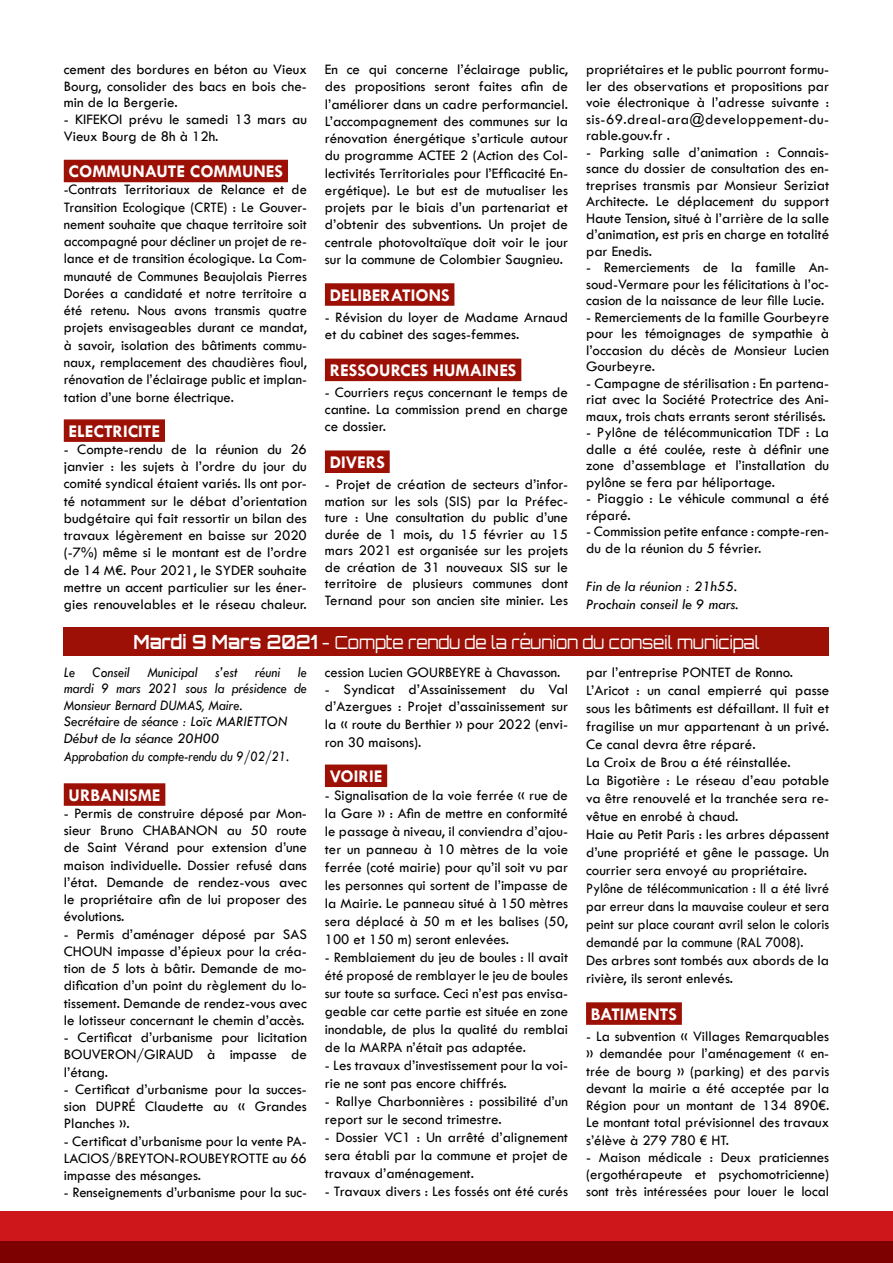
<style>
.page{position:relative;width:893px;height:1263px;background:#fff}
.page>*{position:absolute;margin:0;border:0;box-sizing:border-box;transform-origin:0 0}
.t1{font:700 18px "Tw Cen";color:#fff}
.t2{font:18px "Orbitron";color:#fff;scale:.9 1}
.t3{font:15px/17.2px "Tw Cen";color:#000;text-align:justify}
.t4{font:italic 15px/16.5px "Tw Cen";color:#000;scale:.91 1}
.t5{font:italic 15px/18px "Tw Cen";color:#000}
.t6{font:italic 15px "Tw Cen";color:#000;scale:.88 1}
.s1{font-weight:700;font-size:19.5px}
</style>
<div class="page">
<div style="left:0;top:1211px;width:893px;height:51px;background:#cd171a"></div>
<div style="left:0;top:1242px;width:893px;height:21px;background:#7d0100"></div>
<div style="left:64px;top:160px;width:224px;height:22px;background:#9c1006"></div>
<div style="left:64px;top:419px;width:101px;height:23px;background:#9c1006"></div>
<div style="left:325px;top:283px;width:129px;height:23px;background:#9c1006"></div>
<div style="left:325px;top:359px;width:196px;height:22px;background:#9c1006"></div>
<div style="left:325px;top:450px;width:65px;height:23px;background:#9c1006"></div>
<div style="left:64px;top:627px;width:765px;height:29px;background:#9c1006"></div>
<div style="left:64px;top:783px;width:101px;height:23px;background:#9c1006"></div>
<div style="left:325px;top:764px;width:62px;height:23px;background:#9c1006"></div>
<div style="left:586px;top:1002px;width:96px;height:23px;background:#9c1006"></div>
<p class="t3" style="left:586px;top:61px;width:245px;line-height:16.5px">propriétaires et le public pourront formu&shy;ler des observations et propositions par voie électronique à l’adresse suivante : sis-69.dreal-ara@developpement-du&shy;rable.gouv.fr .</p>
<p class="t3" style="left:586px;top:144px;width:245px;line-height:16.5px">- Parking salle d’animation : Connais&shy;sance du dossier de consultation des en&shy;treprises transmis par Monsieur Seriziat Architecte. Le déplacement du support Haute Tension, situé à l’arrière de la salle d’animation, est pris en charge en totalité par Enedis.</p>
<p class="t3" style="left:586px;top:259px;width:245px;line-height:16.5px">- Remerciements de la famille An&shy;soud-Vermare pour les félicitations à l’oc&shy;casion de la naissance de leur fille Lucie.</p>
<p class="t3" style="left:586px;top:309px;width:245px;line-height:16.5px">- Remerciements de la famille Gourbeyre pour les témoignages de sympathie à l’occasion du décès de Monsieur Lucien Gourbeyre.</p>
<p class="t3" style="left:586px;top:375px;width:245px;line-height:16.5px">- Campagne de stérilisation : En partena&shy;riat avec la Société Protectrice des Ani&shy;maux, trois chats errants seront stérilisés.</p>
<p class="t3" style="left:586px;top:424px;width:245px;line-height:16.5px">- Pylône de télécommunication TDF : La dalle a été coulée, reste à définir une zone d’assemblage et l’installation du pylône se fera par héliportage.</p>
<p class="t3" style="left:586px;top:490px;width:245px;line-height:16.5px">- Piaggio : Le véhicule communal a été réparé.</p>
<p class="t3" style="left:586px;top:523px;width:245px">- Commission petite enfance : compte-ren&shy;du de la réunion du 5 février.</p>
<p class="t5" style="left:586px;top:577px;width:154px">Fin de la réunion : 21h55.<br>Prochain conseil le 9 mars.</p>
<p class="t2" style="left:133px;top:631px;width:697px"><span class="s1">Mardi 9 Mars 2021</span> - Compte rendu de la réunion du conseil municipal</p>
<p class="t4" style="left:64px;top:664px;width:269px">Le Conseil Municipal s’est réuni le mardi 9 mars 2021 sous la présidence de Monsieur Bernard DUMAS, Maire.<br>Secrétaire de séance : Loïc MARIETTON Début de la séance 20H00</p>
<p class="t6" style="left:64px;top:747px;width:258px">Approbation du compte-rendu du 9/02/21.</p>
<p class="t1" style="left:69px;top:784px;width:93px">URBANISME</p>
<p class="t3" style="left:64px;top:804px;width:245px">- Permis de construire déposé par Mon&shy;sieur Bruno CHABANON au 50 route de Saint Vérand pour extension d’une maison individuelle. Dossier refusé dans l’état. Demande de rendez-vous avec le propriétaire afin de lui proposer des évolutions.</p>
<p class="t3" style="left:64px;top:925px;width:245px">- Permis d’aménager déposé par SAS CHOUN impasse d’épieux pour la créa&shy;tion de 5 lots à bâtir. Demande de mo&shy;dification d’un point du règlement du lo&shy;tissement. Demande de rendez-vous avec le lotisseur concernant le chemin d’accès.</p>
<p class="t3" style="left:64px;top:1029px;width:245px">- Certificat d’urbanisme pour licitation BOUVERON/GIRAUD à impasse de l’étang.</p>
<p class="t3" style="left:64px;top:1080px;width:245px">- Certificat d’urbanisme pour la succes&shy;sion DUPRÉ Claudette au « Grandes Planches ».</p>
<p class="t3" style="left:64px;top:1132px;width:245px">- Certificat d’urbanisme pour la vente PA-LACIOS/BREYTON-ROUBEYROTTE au 66 impasse des mésanges.</p>
<p class="t3" style="left:64px;top:1184px;width:245px">- Renseignements d’urbanisme pour la suc-</p>
<p class="t3" style="left:64px;top:61px;width:245px;line-height:16.5px">cement des bordures en béton au Vieux Bourg, consolider des bacs en bois che&shy;min de la Bergerie.</p>
<p class="t3" style="left:64px;top:110px;width:245px">- KIFEKOI prévu le samedi 13 mars au<br>Vieux Bourg de 8h à 12h.</p>
<p class="t1" style="left:69px;top:160px;width:216px">COMMUNAUTE COMMUNES</p>
<p class="t3" style="left:64px;top:181px;width:245px">-Contrats Territoriaux de Relance et de Transition Ecologique (CRTE) : Le Gouver&shy;nement souhaite que chaque territoire soit accompagné pour décliner un projet de re&shy;lance et de transition écologique. La Com&shy;munauté de Communes Beaujolais Pierres Dorées a candidaté et notre territoire a été retenu. Nous avons transmis quatre projets envisageables durant ce mandat, à savoir, isolation des bâtiments commu&shy;naux, remplacement des chaudières fioul, rénovation de l’éclairage public et implan&shy;tation d’une borne électrique.</p>
<p class="t1" style="left:69px;top:420px;width:93px">ELECTRICITE</p>
<p class="t3" style="left:64px;top:440px;width:245px">- Compte-rendu de la réunion du 26 janvier : les sujets à l’ordre du jour du comité syndical étaient variés. Ils ont por&shy;té notamment sur le débat d’orientation budgétaire qui fait ressortir un bilan des travaux légèrement en baisse sur 2020 (-7%) même si le montant est de l’ordre de 14 M€. Pour 2021, le SYDER souhaite mettre un accent particulier sur les éner&shy;gies renouvelables et le réseau chaleur.</p>
<p class="t3" style="left:325px;top:61px;width:245px">En ce qui concerne l’éclairage public, des propositions seront faites afin de l’améliorer dans un cadre performanciel.<br>L’accompagnement des communes sur la rénovation énergétique s’articule autour du programme ACTEE 2 (Action des Col&shy;lectivités Territoriales pour l’Efficacité En&shy;ergétique). Le but est de mutualiser les projets par le biais d’un partenariat et d’obtenir des subventions. Un projet de centrale photovoltaïque doit voir le jour sur la commune de Colombier Saugnieu.</p>
<p class="t1" style="left:330px;top:284px;width:121px">DELIBERATIONS</p>
<p class="t3" style="left:325px;top:309px;width:245px">- Révision du loyer de Madame Arnaud et du cabinet des sages-femmes.</p>
<p class="t1" style="left:330px;top:359px;width:188px">RESSOURCES HUMAINES</p>
<p class="t3" style="left:325px;top:384px;width:245px;line-height:16.8px">- Courriers reçus concernant le temps de cantine. La commission prend en charge ce dossier.</p>
<p class="t1" style="left:330px;top:451px;width:57px">DIVERS</p>
<p class="t3" style="left:325px;top:476px;width:245px;line-height:16.5px">- Projet de création de secteurs d’infor&shy;mation sur les sols (SIS) par la Préfec&shy;ture : Une consultation du public d’une durée de 1 mois, du 15 février au 15 mars 2021 est organisée sur les projets de création de 31 nouveaux SIS sur le territoire de plusieurs communes dont Ternand pour son ancien site minier. Les</p>
<p class="t3" style="left:586px;top:663px;width:245px;line-height:18px;text-align:left">par l’entreprise PONTET de Ronno.<br>L’Aricot : un canal empierré qui passe sous les bâtiments est défaillant. Il fuit et fragilise un mur appartenant à un privé.<br>Ce canal devra être réparé.<br>La Croix de Brou a été réinstallée.<br>La Bigotière : Le réseau d’eau potable va être renouvelé et la tranchée sera re&shy;vêtue en enrobé à chaud.<br>Haie au Petit Paris : les arbres dépassent d’une propriété et gêne le passage. Un courrier sera envoyé au propriétaire.<br>Pylône de télécommunication : Il a été livré par erreur dans la mauvaise couleur et sera peint sur place courant avril selon le coloris demandé par la commune (RAL 7008).<br>Des arbres sont tombés aux abords de la rivière, ils seront enlevés.</p>
<p class="t1" style="left:591px;top:1003px;width:88px">BATIMENTS</p>
<p class="t3" style="left:586px;top:1028px;width:245px">- La subvention « Villages Remarquables » demandée pour l’aménagement « en&shy;trée de bourg » (parking) et des parvis devant la mairie a été acceptée par la Région pour un montant de 134 890€.<br>Le montant total prévisionnel des travaux s’élève à 279 780 € HT.</p>
<p class="t3" style="left:586px;top:1148px;width:245px">- Maison médicale : Deux praticiennes (ergothérapeute et psychomotricienne) sont très intéressées pour louer le local</p>
<p class="t3" style="left:325px;top:663px;width:237px">cession Lucien GOURBEYRE à Chavasson.</p>
<p class="t3" style="left:325px;top:681px;width:245px">- Syndicat d’Assainissement du Val d’Azergues : Projet d’assainissement sur la « route du Berthier » pour 2022 (envi&shy;ron 30 maisons).</p>
<p class="t1" style="left:330px;top:765px;width:54px">VOIRIE</p>
<p class="t3" style="left:325px;top:786px;width:245px;line-height:18px">- Signalisation de la voie ferrée « rue de la Gare » : Afin de mettre en conformité le passage à niveau, il conviendra d’ajou&shy;ter un panneau à 10 mètres de la voie ferrée (coté mairie) pour qu’il soit vu par les personnes qui sortent de l’impasse de la Mairie. Le panneau situé à 150 mètres sera déplacé à 50 m et les balises (50, 100 et 150 m) seront enlevées.</p>
<p class="t3" style="left:325px;top:948px;width:245px;line-height:18px">- Remblaiement du jeu de boules : Il avait été proposé de remblayer le jeu de boules sur toute sa surface. Ceci n’est pas envisa&shy;geable car cette partie est située en zone inondable, de plus la qualité du remblai de la MARPA n’était pas adaptée.</p>
<p class="t3" style="left:325px;top:1056px;width:245px;line-height:18px">- Les travaux d’investissement pour la voi&shy;rie ne sont pas encore chiffrés.</p>
<p class="t3" style="left:325px;top:1092px;width:245px;line-height:18px">- Rallye Charbonnières : possibilité d’un report sur le second trimestre.</p>
<p class="t3" style="left:325px;top:1128px;width:245px;line-height:18px">- Dossier VC1 : Un arrêté d’alignement sera établi par la commune et projet de travaux d’aménagement.</p>
<p class="t3" style="left:325px;top:1182px;width:245px">- Travaux divers : Les fossés ont été curés</p>
</div>
